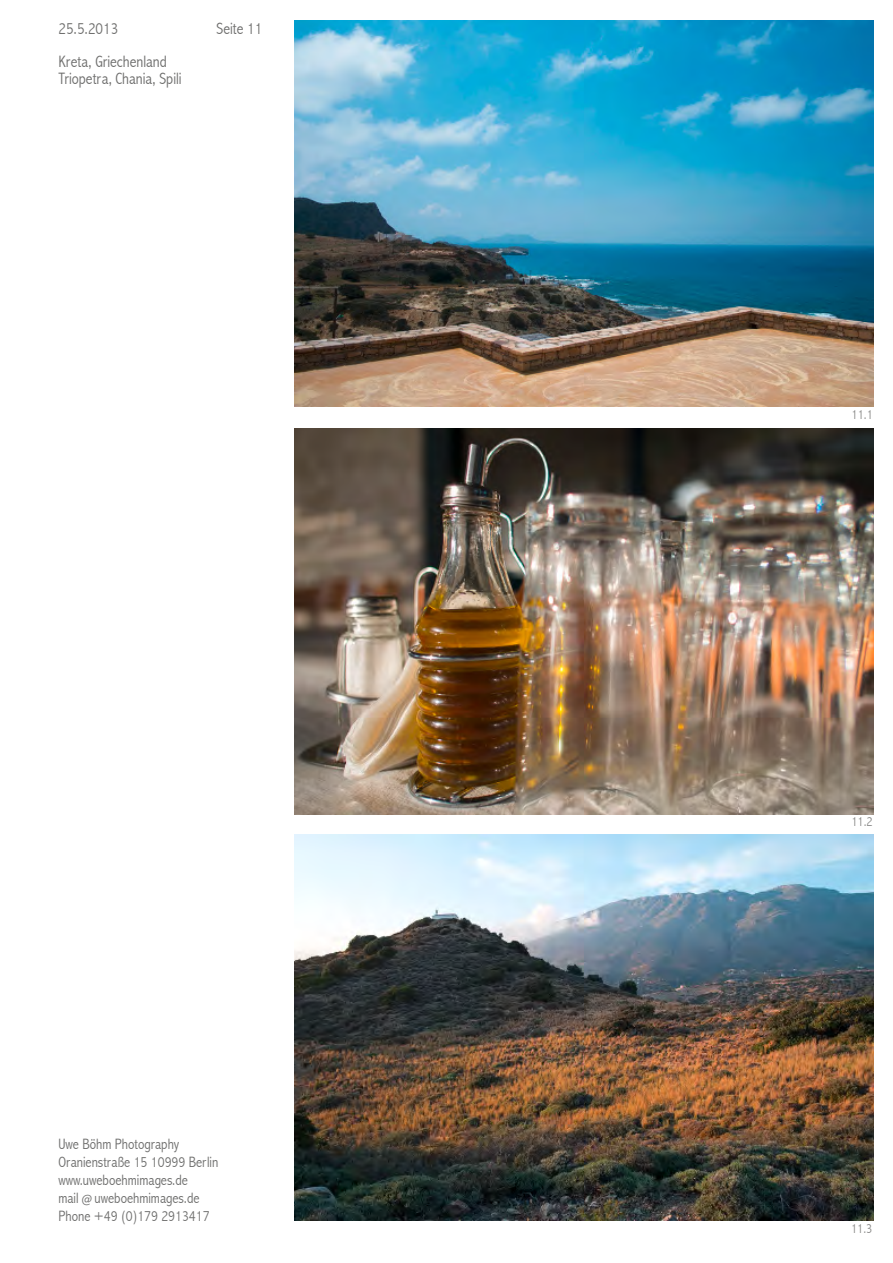
<style>
.page{position:relative;width:893px;height:1263px;background:#fff}
.page>*{position:absolute;margin:0;border:0;box-sizing:border-box;transform-origin:0 0}
.t1{font:300 condensed 16.5px/16.5px "Abadi";color:#6f6f6e}
.t2{font:300 condensed 15px/18px "Abadi";color:#6f6f6e}
.t3{font:300 condensed 13.5px "Abadi";color:#878786}
.s1{font-size:12px}
</style>
<div class="page">
<img style="left:295px;top:20px;width:579px;height:386px">
<img style="left:294px;top:428px;width:579px;height:386px">
<img style="left:294px;top:835px;width:579px;height:386px">
<p class="t1" style="left:58px;top:20px;width:61px">25.5.2013</p>
<p class="t1" style="left:216px;top:20px;width:47px">Seite 11</p>
<p class="t1" style="left:58px;top:53px;width:125px">Kreta, Griechenland<br>Triopetra, Chania, Spili</p>
<p class="t2" style="left:58px;top:1135px;width:161px">Uwe Böhm Photography<br>Oranienstraße 15 10999 Berlin www.uweboehmimages.de<br>mail <span class="s1">@</span> uweboehmimages.de<br>Phone +49 (0)179 2913417</p>
<p class="t3" style="left:851px;top:406px;width:23px">11.1</p>
<p class="t3" style="left:851px;top:813px;width:23px">11.2</p>
<p class="t3" style="left:851px;top:1221px;width:23px">11.3</p>
</div>
